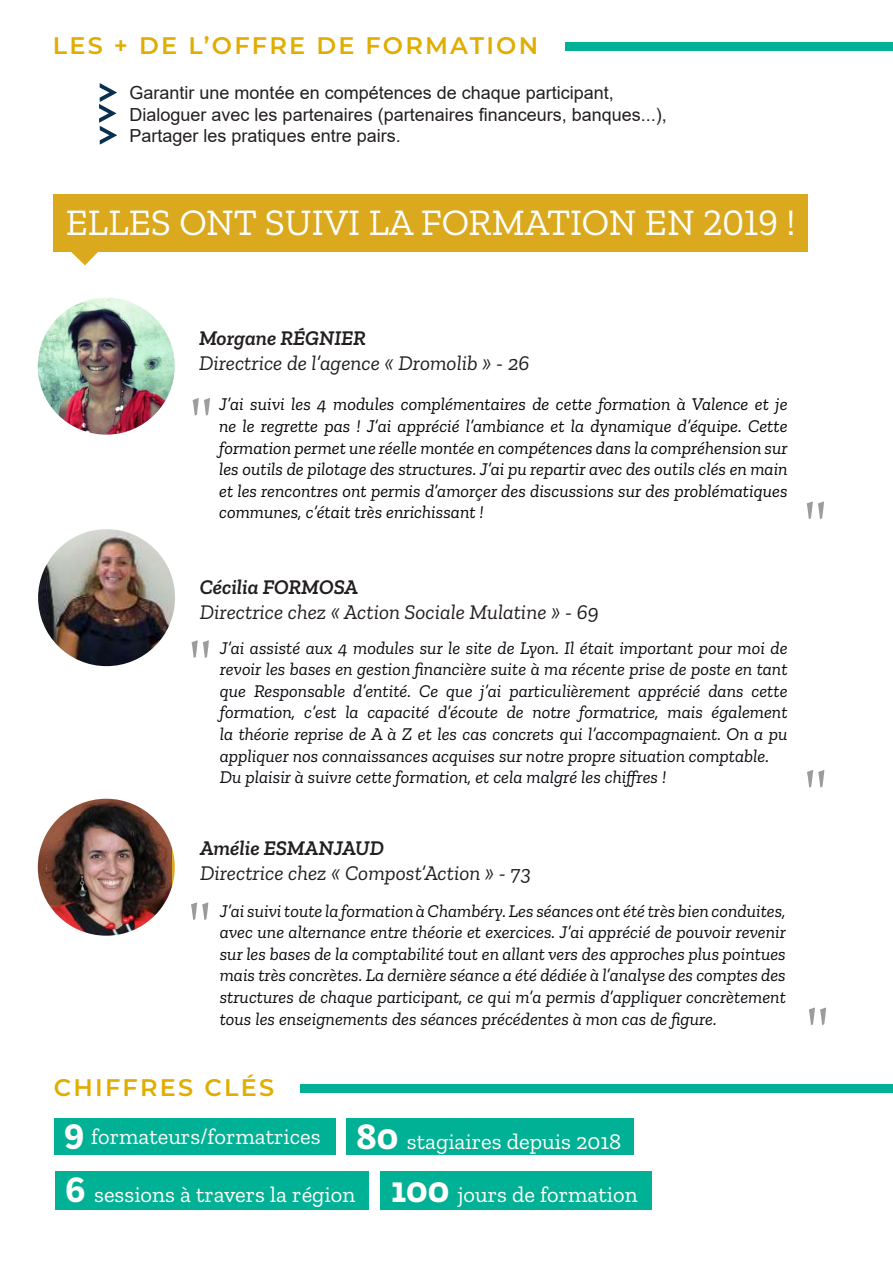
<style>
.page{position:relative;width:893px;height:1263px;background:#fff}
.page>*{position:absolute;margin:0;border:0;box-sizing:border-box;transform-origin:0 0}
.t1{font:75px "Minion Pro";color:#050605}
.t2{font:75px "Minion Pro";color:#09090c}
.t3{font:75px "Minion Pro";color:#040503}
.t4{font:37.5px "Zilla Slab";color:#fff}
.t5{font:600 24px "Montserrat";letter-spacing:.095em;color:#e0ad00}
.t6{font:22.5px "Zilla Slab";color:#fefaf9}
.t7{font:22.5px "Zilla Slab";color:#fffefa}
.t8{font:italic 21px "Zilla Slab";color:#231f20}
.t9{font:italic 600 21px "Zilla Slab";color:#231f20}
.t10{font:italic 18px/21.6px "Zilla Slab";color:#0a0b0f}
.t11{font:italic 18px/21.6px "Zilla Slab";color:#050605;text-align:justify}
.t12{font:18px/21.6px "Arial";color:#231f20}
.s1{font-weight:700;font-size:37.5px}
.s2{font-weight:700;font-size:37.5px;color:#fffefa}
.s3{color:#fffefa}
</style>
<div class="page">
<div style="left:54px;top:1118px;width:282px;height:36px;background:#00b195"></div>
<div style="left:55px;top:1171px;width:314px;height:38px;background:#00b195"></div>
<div style="left:346px;top:1118px;width:288px;height:37px;background:#00b195"></div>
<div style="left:381px;top:1170px;width:271px;height:39px;background:#00b195"></div>
<div style="left:300px;top:1085px;width:593px;height:8px;background:#00b195"></div>
<svg style="left:99px;top:83px;width:18px;height:61px"></svg>
<img style="left:37px;top:297px;width:138px;height:138px;border-radius:69px">
<div style="left:54px;top:194px;width:754px;height:58px;background:#dba91e"></div>
<svg style="left:71px;top:252px;width:27px;height:13px"></svg>
<img style="left:37px;top:528px;width:139px;height:139px;border-radius:69px">
<img style="left:39px;top:800px;width:133px;height:134px">
<div style="left:565px;top:43px;width:328px;height:8px;background:#00b195"></div>
<h3 class="t5" style="left:53px;top:28px;width:487px">LES + DE L’OFFRE DE FORMATION</h3>
<p class="t12" style="left:130px;top:82px;width:539px">Garantir une montée en compétences de chaque participant,<br>Dialoguer avec les partenaires (partenaires financeurs, banques...),<br>Partager les pratiques entre pairs.</p>
<h2 class="t4" style="left:66px;top:202px;width:731px">ELLES ONT SUIVI LA FORMATION EN 2019 !</h2>
<p class="t9" style="left:199px;top:326px;width:168px">Morgane RÉGNIER</p>
<p class="t8" style="left:199px;top:352px;width:332px">Directrice de l’agence « Dromolib » - 26</p>
<p class="t11" style="left:219px;top:394px;width:570px">J’ai suivi les 4 modules complémentaires de cette formation à Valence et je ne le regrette pas ! J’ai apprécié l’ambiance et la dynamique d’équipe. Cette formation permet une réelle montée en compétences dans la compréhension sur les outils de pilotage des structures. J’ai pu repartir avec des outils clés en main et les rencontres ont permis d’amorçer des discussions sur des problématiques communes, c’était très enrichissant !</p>
<h1 class="t2" style="left:189px;top:377px;width:25px">"</h1>
<h1 class="t1" style="left:803px;top:480px;width:25px">"</h1>
<p class="t9" style="left:200px;top:575px;width:160px">Cécilia FORMOSA</p>
<p class="t8" style="left:200px;top:600px;width:401px">Directrice chez « Action Sociale Mulatine » - 69</p>
<p class="t10" style="left:220px;top:637px;width:569px">J’ai assisté aux 4 modules sur le site de Lyon. Il était important pour moi de revoir les bases en gestion financière suite à ma récente prise de poste en tant que Responsable d’entité. Ce que j’ai particulièrement apprécié dans cette formation, c’est la capacité d’écoute de notre formatrice, mais également la théorie reprise de A à Z et les cas concrets qui l’accompagnaient. On a pu appliquer nos connaissances acquises sur notre propre situation comptable.<br>Du plaisir à suivre cette formation, et cela malgré les chiffres !</p>
<h1 class="t1" style="left:188px;top:619px;width:25px">"</h1>
<h1 class="t1" style="left:804px;top:749px;width:25px">"</h1>
<p class="t9" style="left:200px;top:836px;width:185px">Amélie ESMANJAUD</p>
<p class="t8" style="left:200px;top:861px;width:332px">Directrice chez « Compost’Action » - 73</p>
<p class="t10" style="left:220px;top:900px;width:568px;text-align:justify">J’ai suivi toute la formation à Chambéry. Les séances ont été très bien conduites, avec une alternance entre théorie et exercices. J’ai apprécié de pouvoir revenir sur les bases de la comptabilité tout en allant vers des approches plus pointues mais très concrètes. La dernière séance a été dédiée à l’analyse des comptes des structures de chaque participant, ce qui m’a permis d’appliquer concrètement tous les enseignements des séances précédentes à mon cas de figure.</p>
<h1 class="t3" style="left:188px;top:881px;width:25px">"</h1>
<h3 class="t5" style="left:54px;top:1070px;width:222px">CHIFFRES CLÉS</h3>
<p class="t6" style="left:64px;top:1124px;width:559px"><span class="s1">9</span> formateurs/formatrices <span class="s2">80</span> <span class="s3">stagiaires depuis 2018</span></p>
<p class="t7" style="left:391px;top:1182px;width:248px"><span class="s1">100</span> jours de formation</p>
<p class="t7" style="left:66px;top:1182px;width:291px"><span class="s1">6</span> sessions à travers la région</p>
<h1 class="t1" style="left:806px;top:986px;width:25px">"</h1>
</div>
